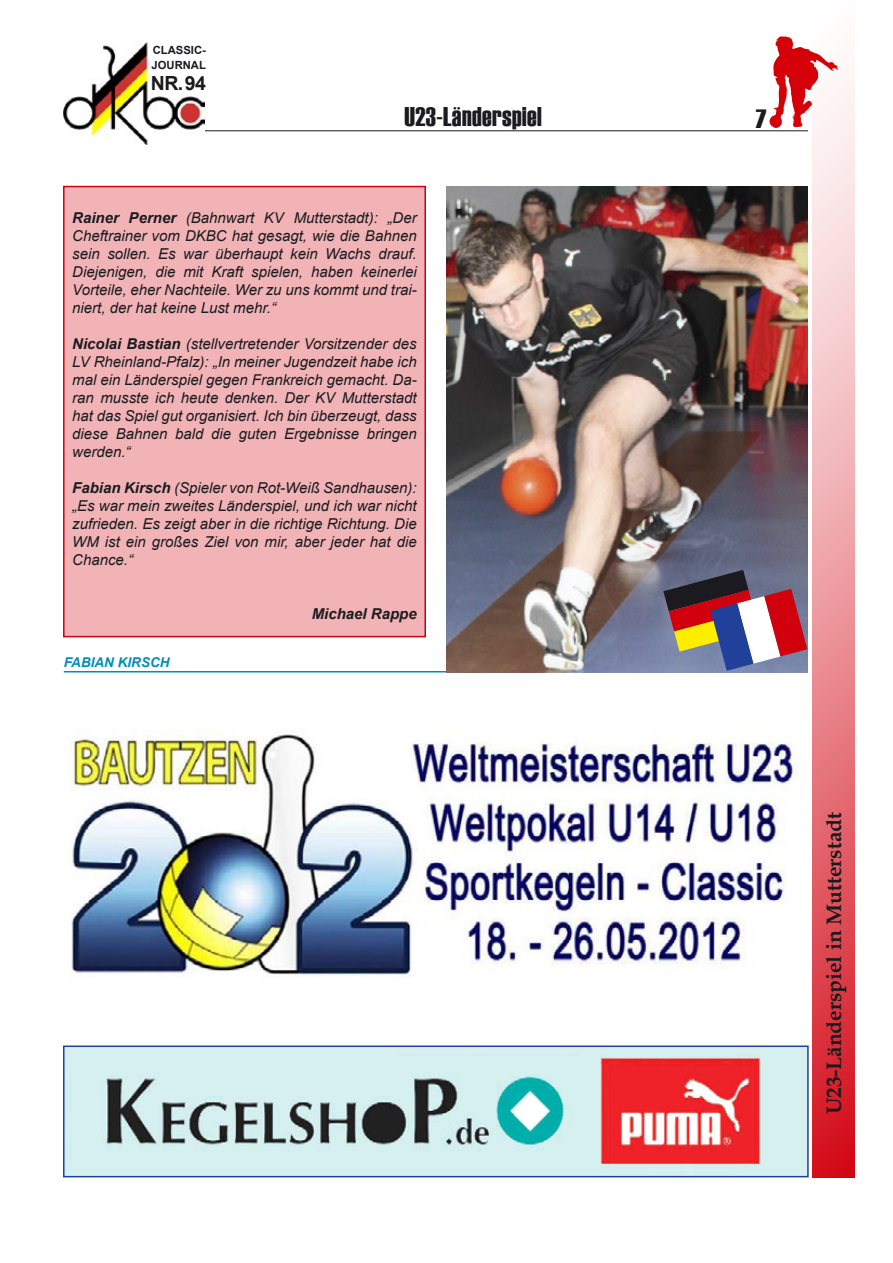
<style>
.page{position:relative;width:893px;height:1263px;background:#fff}
.page>*{position:absolute;margin:0;border:0;box-sizing:border-box;transform-origin:0 0}
.t1{font:27px "Haettenschweiler";letter-spacing:.015em;color:#1b1b1f}
.t2{font:26.4px "Haettenschweiler";color:#1b1b1f;scale:1.11 1}
.t3{font:700 21px "Book Antiqua";color:#1b1b1f}
.t4{font:700 19.5px "Arial";color:#1b1b1f}
.t5{font:italic 15px/18px "Arial";color:#1b1b1f;text-align:justify}
.t6{font:italic 700 15px "Arial";color:#1b1b1f}
.t7{font:italic 700 13.5px "Arial";color:#008db9}
.t8{font:700 11.25px/15px "Arial";color:#1b1b1f}
.s1{font-weight:700}
</style>
<div class="page">
<hr style="left:64px;top:671px;width:413px;height:1px;background:#008db9">
<hr style="left:64px;top:130px;width:744px;height:1px;background:#1b1b1f">
<img style="left:64px;top:43px;width:141px;height:102px">
<svg style="left:812px;top:56px;width:43px;height:1122px;background:#ea8e94"></svg>
<img style="left:787px;top:37px;width:34px;height:19px">
<div style="left:64px;top:187px;width:361px;height:450px;background:#f1b3b6"></div>
<div style="left:63px;top:186px;width:363px;height:451px;border:2px solid #d1000d"></div>
<img style="left:446px;top:187px;width:362px;height:486px">
<svg style="left:663px;top:570px;width:144px;height:101px;background:#8b6672"></svg>
<img style="left:70px;top:730px;width:727px;height:249px">
<img style="left:66px;top:1048px;width:740px;height:126px">
<div style="left:63px;top:1045px;width:746px;height:132px;border:2px solid #21409a"></div>
<p class="t8" style="left:152px;top:43px;width:56px">CLASSIC-<br>JOURNAL</p>
<h3 class="t4" style="left:151px;top:70px;width:57px">NR. 94</h3>
<h1 class="t1" style="left:404px;top:98px;width:139px">U23-Länderspiel</h1>
<h2 class="t2" style="left:755px;top:101px;width:11px">7</h2>
<p class="t5" style="left:72px;top:208px;width:346px"><span class="s1">Rainer Perner</span> (Bahnwart KV Mutterstadt): „Der Cheftrainer vom DKBC hat gesagt, wie die Bahnen sein sollen. Es war überhaupt kein Wachs drauf.<br>Diejenigen, die mit Kraft spielen, haben keinerlei Vorteile, eher Nachteile. Wer zu uns kommt und trai&shy;niert, der hat keine Lust mehr.“</p>
<p class="t5" style="left:72px;top:334px;width:346px"><span class="s1">Nicolai Bastian</span> (stellvertretender Vorsitzender des LV Rheinland-Pfalz): „In meiner Jugendzeit habe ich mal ein Länderspiel gegen Frankreich gemacht. Da&shy;ran musste ich heute denken. Der KV Mutterstadt hat das Spiel gut organisiert. Ich bin überzeugt, dass diese Bahnen bald die guten Ergebnisse bringen werden.“</p>
<p class="t5" style="left:72px;top:478px;width:346px"><span class="s1">Fabian Kirsch</span> (Spieler von Rot-Weiß Sandhausen): „Es war mein zweites Länderspiel, und ich war nicht zufrieden. Es zeigt aber in die richtige Richtung. Die WM ist ein großes Ziel von mir, aber jeder hat die Chance.“</p>
<p class="t7" style="left:64px;top:653px;width:107px">FABIAN KIRSCH</p>
<p class="t6" style="left:312px;top:604px;width:107px">Michael Rappe</p>
<h3 class="t3" style="left:820px;top:1114px;width:304px;rotate:-90deg">U23-Länderspiel in Mutterstadt</h3>
</div>
